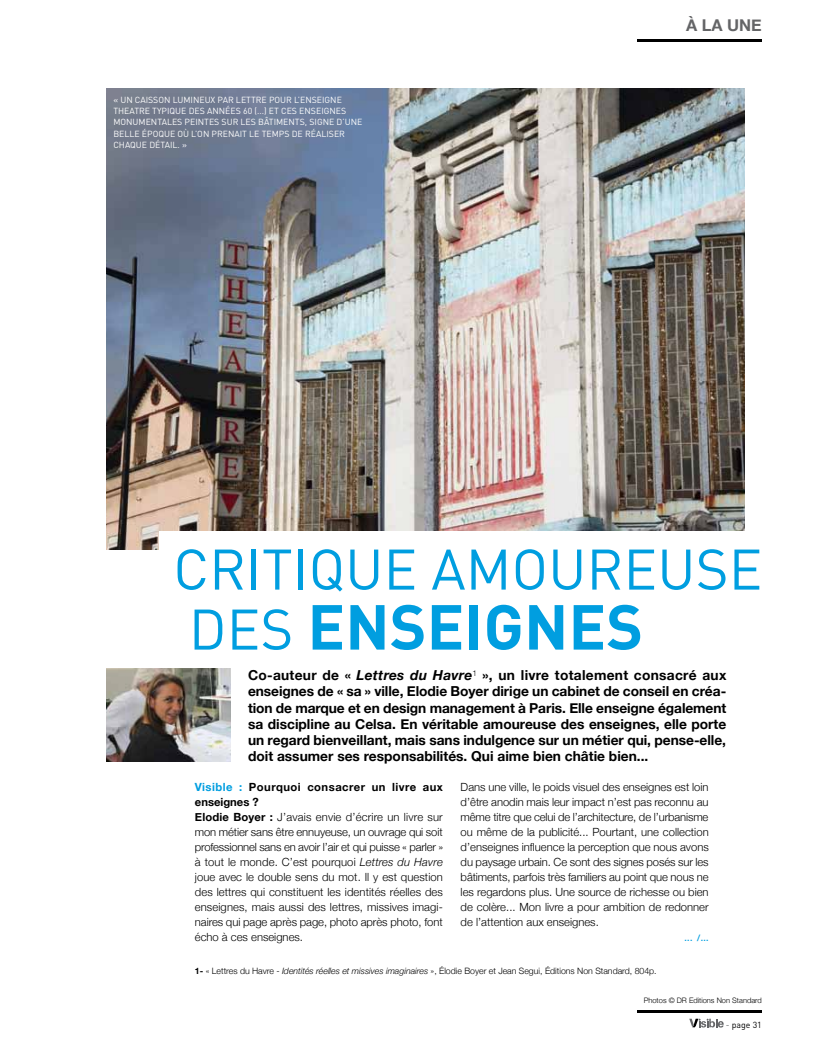
<style>
.page{position:relative;width:815px;height:1063px;background:#fff}
.page>*{position:absolute;margin:0;border:0;box-sizing:border-box;transform-origin:0 0}
.t1{font:700 62.5px "DIN";color:#009ee0}
.t2{font:56.25px "DIN";color:#009ee0}
.t3{font:700 16.25px "Helvetica Neue";color:#646567}
.t4{font:700 13.75px/16.2px "Helvetica Neue";color:#000;text-align:justify}
.t5{font:300 11.25px/15px "Helvetica Neue";letter-spacing:.005em;color:#000}
.t6{font:8.75px/11.2px "DIN";color:#fff}
.t7{font:300 8.75px "Helvetica Neue";color:#000}
.t8{font:8.75px "DIN";color:#000}
.t9{font:500 8.75px "Helvetica Neue";color:#009ee0}
.t10{font:300 7.5px "Helvetica Neue";color:#000}
.s1{font-weight:400;font-size:56.25px}
.s2{font-style:italic}
.s3{font-weight:700;color:#009ee0}
.s4{font-weight:700}
.s5{color:#646567}
</style>
<div class="page">
<img style="left:106px;top:668px;width:124px;height:94px">
<hr style="left:638px;top:1010px;width:124px;height:3px;background:#000">
<svg style="left:689px;top:1019px;width:35px;height:9px"></svg>
<hr style="left:638px;top:39px;width:124px;height:2px;background:#000">
<img style="left:106px;top:89px;width:638px;height:460px">
<div style="left:159px;top:531px;width:603px;height:54px;background:#fff"></div>
<p class="t6" style="left:113px;top:94px;width:230px">« U N CAISSON LUMI NEUX PAR LETTRE POUR L’ENSEI GNE<br>THEATRE</p>
<p class="t6" style="left:113px;top:105px;width:250px;text-indent:39px">TYPIQUE DES ANNÉES 60 (...) ET CES ENSEIGNES MONUMENTALES PEI NTES SUR LES BÂTI MENTS, SIGNE D’UNE BELLE ÉPOQUE OÙ L’ON PRENAIT LE TEMPS DE RÉALISER CHAQUE DÉTAI L. »</p>
<h3 class="t3" style="left:686px;top:11px;width:77px">À la une</h3>
<h2 class="t2" style="left:173px;top:534px;width:591px">CRITIQUE AMOUREUSE</h2>
<h1 class="t1" style="left:189px;top:586px;width:153px"><span class="s1">DES</span> ENSEI</h1>
<h1 class="t1" style="left:484px;top:586px;width:79px">GNES</h1>
<p class="t4" style="left:248px;top:666px;width:480px">Co-auteur de « <span class="s2">Lettres du Havre</span><sup>1</sup> », un livre totalement consacré aux enseignes de « sa » ville, Elodie Boyer dirige un cabinet de conseil en créa&shy;tion de marque et en design management à Paris. Elle enseigne également sa discipline au Celsa. En véritable amoureuse des enseignes, elle porte un regard bienveillant, mais sans indulgence sur un métier qui, pense-elle, doit assumer ses responsabilités. Qui aime bien châtie bien...</p>
<p class="t5" style="left:195px;top:779px;width:250px"><span class="s3">Visible :</span> <span class="s4">Pourquoi consacrer un livre aux enseignes ?<br>Elodie Boyer :</span> J’avais envie d’écrire un livre sur mon métier sans être ennuyeuse, un ouvrage qui soit professionnel sans en avoir l’air et qui puisse « parler » à tout le monde. C’est pourquoi <span class="s2">Lettres du Havre </span>joue avec le double sens du mot. Il y est question des lettres qui constituent les identités réelles des enseignes, mais aussi des lettres, missives imagi&shy;naires qui page après page, photo après photo, font écho à ces enseignes.</p>
<p class="t7" style="left:195px;top:964px;width:463px"><span class="s4">1-</span> « Lettres du Havre - <span class="s2">Identités réelles et missives imaginaires</span> », Élodie Boyer et Jean Segui, Éditions Non Standard, 804p.</p>
<p class="t5" style="left:461px;top:779px;width:250px;text-align:justify">Dans une ville, le poids visuel des enseignes est loin d’être anodin mais leur impact n’est pas reconnu au même titre que celui de l’architecture, de l’urbanisme ou même de la publicité... Pourtant, une collection d’enseignes influence la perception que nous avons du paysage urbain. Ce sont des signes posés sur les bâtiments, parfois très familiers au point que nous ne les regardons plus. Une source de richesse ou bien de colère... Mon livre a pour ambition de redonner de l’attention aux enseignes.</p>
<p class="t9" style="left:684px;top:931px;width:26px">... /...</p>
<p class="t10" style="left:644px;top:994px;width:120px">Photos © DR Editions Non Standard</p>
<p class="t8" style="left:726px;top:1019px;width:37px"><span class="s5">-</span> PAGE 31</p>
</div>
